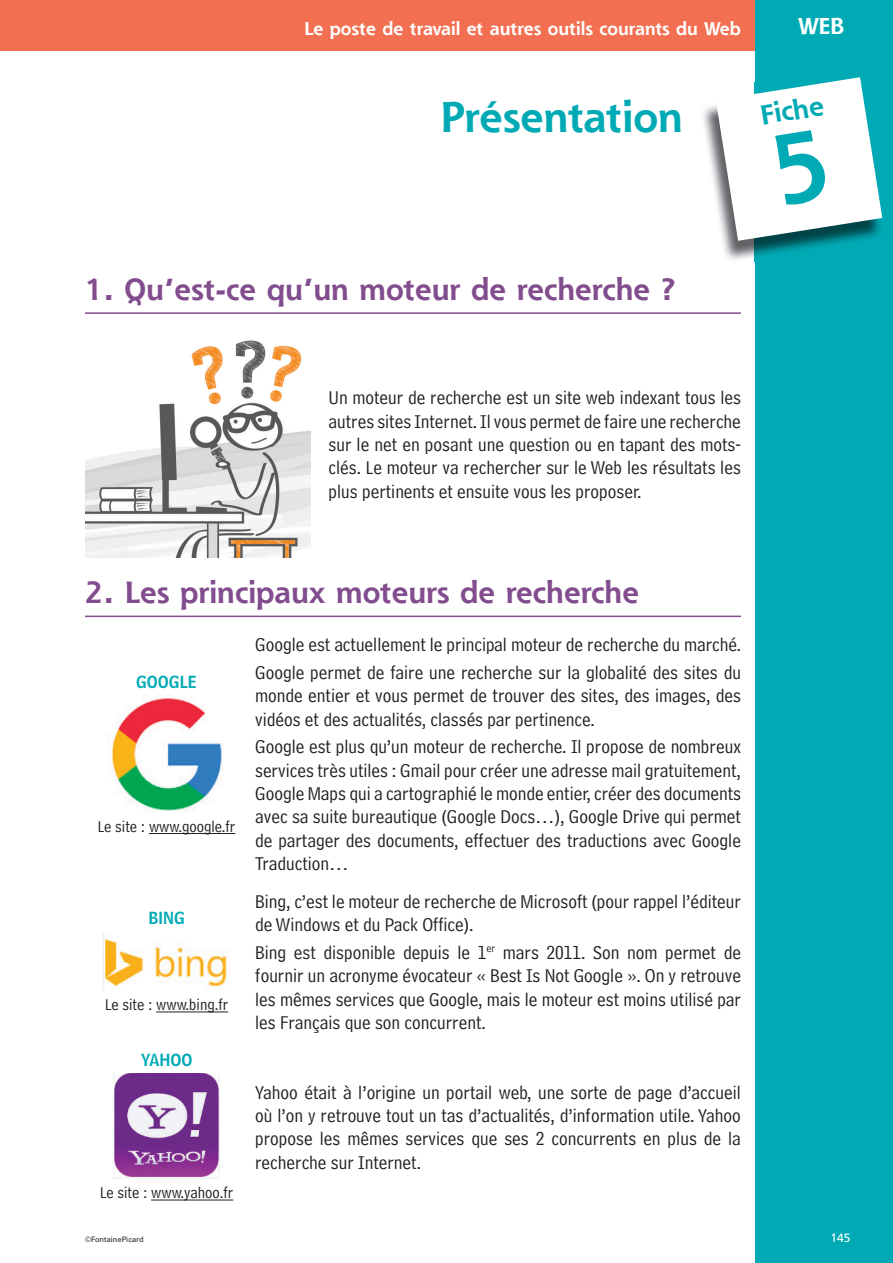
<style>
.page{position:relative;width:893px;height:1263px;background:#fff}
.page>*{position:absolute;margin:0;border:0;box-sizing:border-box;transform-origin:0 0}
.t1{font:700 42px "Shannon Std";color:#00aab5}
.t2{font:700 30px "Shannon Std";color:#824d8e}
.t3{font:700 27px "Shannon Std";color:#00aab5}
.t4{font:700 22.5px "Shannon Std";color:#fff}
.t5{font:19.5px/23.4px "Bell Centennial Std Address";color:#231f20;text-align:justify}
.t6{font:700 18px "Shannon Std";color:#fff}
.t7{font:16.5px "Bell Centennial Std Address";color:#231f20}
.t8{font:16.5px "Bell Centennial Std Name Num";color:#00aab5}
.t9{font:12px "Frutiger LT Std";color:#fff}
.t10{font:7.5px "Univers LT Std";color:#231f20}
</style>
<div class="page">
<div style="left:0;top:0;width:758px;height:51px;background:#f36f51"></div>
<div style="left:755px;top:0;width:138px;height:1263px;background:#00aab5"></div>
<img style="left:703px;top:105px;width:180px;height:157px">
<hr style="left:149px;top:833px;width:86px;height:1px;background:#231f20">
<img style="left:111px;top:695px;width:111px;height:117px">
<hr style="left:151px;top:1199px;width:82px;height:1px;background:#231f20">
<img style="left:113px;top:1073px;width:107px;height:105px">
<hr style="left:156px;top:1011px;width:72px;height:1px;background:#231f20">
<img style="left:103px;top:932px;width:127px;height:58px">
<hr style="left:85px;top:312px;width:656px;height:2px;background:#824d8e">
<hr style="left:85px;top:616px;width:656px;height:1px;background:#824d8e">
<img style="left:85px;top:340px;width:225px;height:217px">
<svg style="left:716px;top:77px;width:166px;height:164px"></svg>
<p class="t6" style="left:304px;top:18px;width:438px">Le poste de travail et autres outils courants du Web</p>
<p class="t4" style="left:798px;top:12px;width:48px">WEB</p>
<h1 class="t1" style="left:440px;top:91px;width:245px">Présentation</h1>
<h3 class="t3" style="left:758px;top:99px;width:66px;rotate:-9deg">Fiche</h3>
<h2 class="t2" style="left:85px;top:270px;width:592px">1. Qu’est-ce qu’un moteur de recherche ?</h2>
<p class="t5" style="left:328px;top:386px;width:414px">Un moteur de recherche est un site web indexant tous les autres sites Internet. Il vous permet de faire une recherche sur le net en posant une question ou en tapant des mots&shy;clés. Le moteur va rechercher sur le Web les résultats les plus pertinents et ensuite vous les proposer.</p>
<h2 class="t2" style="left:85px;top:573px;width:555px">2. Les principaux moteurs de recherche</h2>
<p class="t8" style="left:136px;top:671px;width:62px">GOOGLE</p>
<p class="t7" style="left:98px;top:817px;width:139px">Le site : www.google.fr</p>
<p class="t8" style="left:148px;top:908px;width:38px">BING</p>
<p class="t7" style="left:105px;top:995px;width:125px">Le site : www.bing.fr</p>
<p class="t8" style="left:141px;top:1049px;width:53px">YAHOO</p>
<p class="t7" style="left:100px;top:1183px;width:135px">Le site : www.yahoo.fr</p>
<p class="t10" style="left:85px;top:1234px;width:60px">©FontainePicard</p>
<p class="t5" style="left:255px;top:631px;width:487px;line-height:27.6px">Google est actuellement le principal moteur de recherche du marché.<br>Google permet de faire une recherche sur la globalité des sites du</p>
<p class="t5" style="left:255px;top:684px;width:487px">monde entier et vous permet de trouver des sites, des images, des vidéos et des actualités, classés par pertinence.</p>
<p class="t5" style="left:255px;top:735px;width:487px">Google est plus qu’un moteur de recherche. Il propose de nombreux services très utiles : Gmail pour créer une adresse mail gratuitement, Google Maps qui a cartographié le monde entier, créer des documents avec sa suite bureautique (Google Docs…), Google Drive qui permet de partager des documents, effectuer des traductions avec Google Traduction…</p>
<p class="t5" style="left:255px;top:890px;width:487px">Bing, c’est le moteur de recherche de Microsoft (pour rappel l’éditeur de Windows et du Pack Office).</p>
<p class="t5" style="left:255px;top:941px;width:487px">Bing est disponible depuis le 1<sup>er</sup> mars 2011. Son nom permet de fournir un acronyme évocateur « Best Is Not Google ». On y retrouve les mêmes services que Google, mais le moteur est moins utilisé par les Français que son concurrent.</p>
<p class="t5" style="left:255px;top:1080px;width:487px">Yahoo était à l’origine un portail web, une sorte de page d’accueil où l’on y retrouve tout un tas d’actualités, d’information utile. Yahoo propose les mêmes services que ses 2 concurrents en plus de la recherche sur Internet.</p>
<p class="t9" style="left:830px;top:1230px;width:22px">145</p>
</div>
